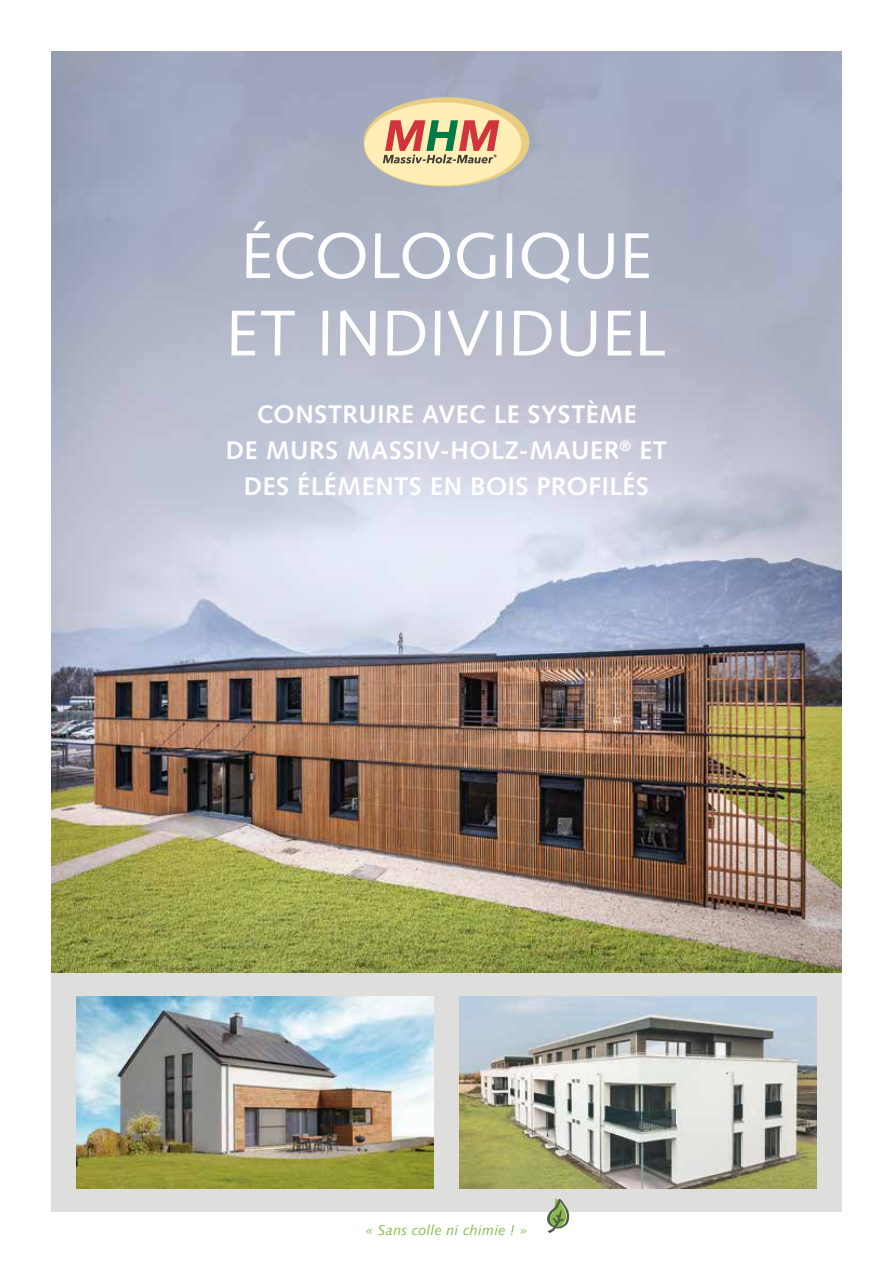
<style>
.page{position:relative;width:893px;height:1263px;background:#fff}
.page>*{position:absolute;margin:0;border:0;box-sizing:border-box;transform-origin:0 0}
.t1{font:64.5px/77.4px "Syntax LT Std";letter-spacing:.005em;color:#fff}
.t2{font:700 25.5px/36px "Syntax LT Std";letter-spacing:.02em;color:#fff;text-align:center}
.t3{font:italic 14.25px "Syntax LT Std";letter-spacing:.015em;color:#87bc4d}
</style>
<div class="page">
<div style="left:51px;top:963px;width:791px;height:249px;background:#dededd"></div>
<img style="left:51px;top:51px;width:791px;height:921px">
<img style="left:77px;top:997px;width:357px;height:191px">
<img style="left:459px;top:997px;width:357px;height:191px">
<svg style="left:547px;top:1198px;width:23px;height:35px"></svg>
<svg style="left:364px;top:97px;width:165px;height:89px;background:#d7c19f"></svg>
<h1 class="t1" style="left:226px;top:217px;width:442px">ÉCOLOGIQUE<br>ET INDIVIDUEL</h1>
<p class="t2" style="left:226px;top:396px;width:443px">CONSTRUIRE AVEC LE SYSTÈME<br>DE MURS MASSIV-HOLZ-MAUER<sup>®</sup> ET<br>DES ÉLÉMENTS EN BOIS PROFILÉS</p>
<p class="t3" style="left:366px;top:1222px;width:163px">« Sans colle ni chimie ! »</p>
</div>
